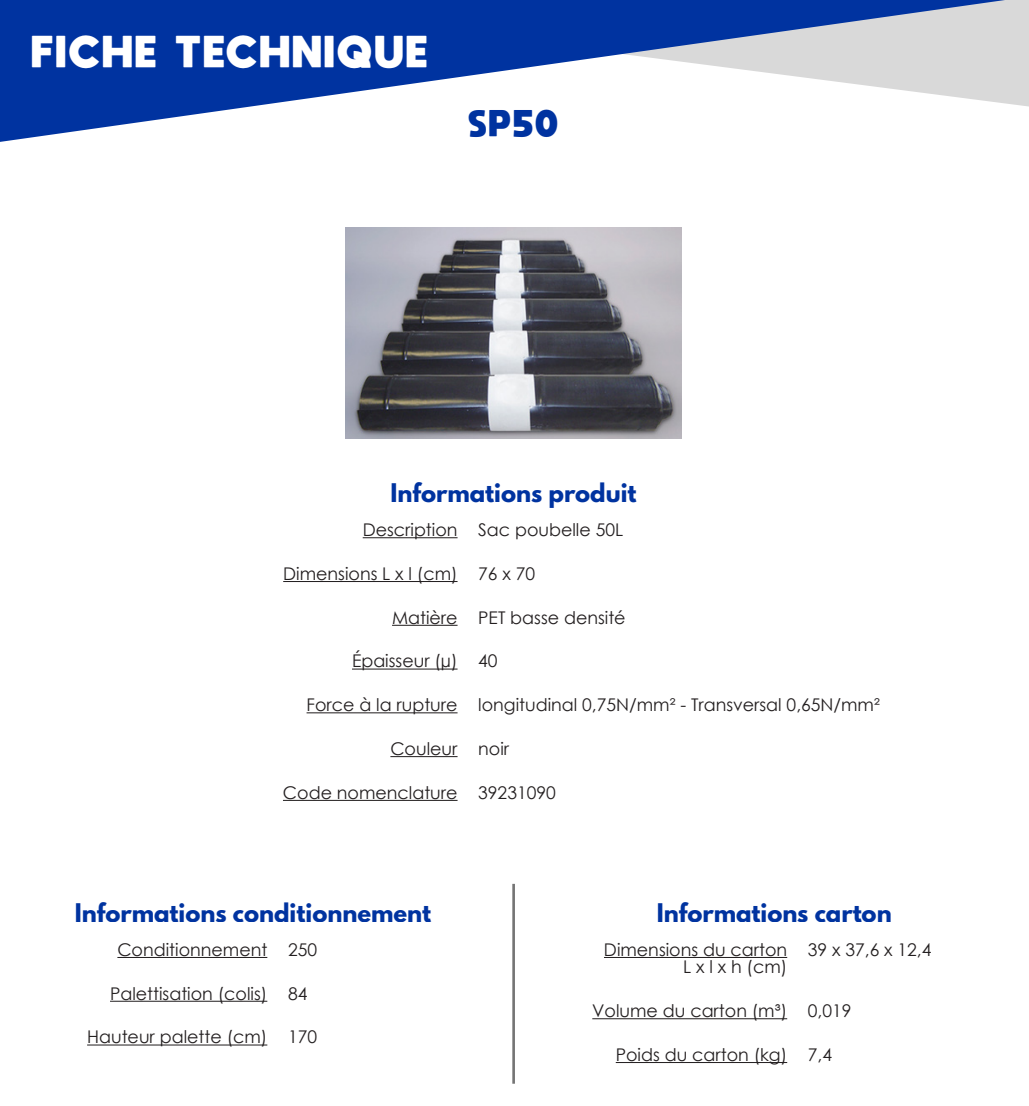
<style>
.page{position:relative;width:1029px;height:1106px;background:#fff}
.page>*{position:absolute;margin:0;border:0;box-sizing:border-box;transform-origin:0 0}
.t1{font:800 31.5px "moon get";letter-spacing:.1em;color:#fff}
.t2{font:800 26.25px "moon get";color:#0033a0}
.t3{font:700 22.75px "League Spartan";color:#0033a0}
.t4{font:17.5px/17.5px "Century Gothic";color:#231f20;text-align:right}
</style>
<div class="page">
<svg style="left:0;top:0;width:1028px;height:142px"></svg>
<hr style="left:362px;top:537px;width:95px;height:1px;background:#231f20">
<hr style="left:283px;top:581px;width:174px;height:1px;background:#231f20">
<hr style="left:392px;top:624px;width:65px;height:1px;background:#231f20">
<hr style="left:352px;top:668px;width:105px;height:1px;background:#231f20">
<hr style="left:306px;top:712px;width:151px;height:1px;background:#231f20">
<hr style="left:390px;top:756px;width:67px;height:1px;background:#231f20">
<hr style="left:283px;top:799px;width:174px;height:1px;background:#231f20">
<hr style="left:604px;top:956px;width:183px;height:1px;background:#231f20">
<hr style="left:592px;top:1018px;width:195px;height:1px;background:#231f20">
<hr style="left:615px;top:1061px;width:172px;height:1px;background:#231f20">
<hr style="left:117px;top:956px;width:150px;height:1px;background:#231f20">
<hr style="left:110px;top:1000px;width:157px;height:1px;background:#231f20">
<hr style="left:87px;top:1044px;width:180px;height:1px;background:#231f20">
<hr style="left:512px;top:883px;width:3px;height:200px;background:#757575">
<img style="left:345px;top:227px;width:336px;height:212px">
<h1 class="t1" style="left:32px;top:31px;width:397px">FICHE TECHNIQUE</h1>
<h2 class="t2" style="left:469px;top:107px;width:91px">SP50</h2>
<h3 class="t3" style="left:390px;top:475px;width:247px">Informations produit</h3>
<p class="t4" style="left:362px;top:520px;width:96px">Description</p>
<p class="t4" style="left:283px;top:564px;width:176px">Dimensions L x l (cm)</p>
<p class="t4" style="left:392px;top:608px;width:67px">Matière</p>
<p class="t4" style="left:352px;top:651px;width:107px">Épaisseur (µ)</p>
<p class="t4" style="left:306px;top:695px;width:152px">Force à la rupture</p>
<p class="t4" style="left:390px;top:739px;width:69px">Couleur</p>
<p class="t4" style="left:283px;top:783px;width:176px">Code nomenclature</p>
<p class="t4" style="left:478px;top:520px;width:146px">Sac poubelle 50L</p>
<p class="t4" style="left:478px;top:564px;width:58px">76 x 70</p>
<p class="t4" style="left:478px;top:608px;width:149px">PET basse densité</p>
<p class="t4" style="left:478px;top:651px;width:21px">40</p>
<p class="t4" style="left:478px;top:695px;width:403px">longitudinal 0,75N/mm² - Transversal 0,65N/mm²</p>
<p class="t4" style="left:478px;top:739px;width:32px">noir</p>
<p class="t4" style="left:478px;top:783px;width:79px">39231090</p>
<h3 class="t3" style="left:75px;top:894px;width:358px">Informations conditionnement</h3>
<p class="t4" style="left:117px;top:940px;width:151px">Conditionnement</p>
<p class="t4" style="left:110px;top:983px;width:159px">Palettisation (colis)</p>
<p class="t4" style="left:87px;top:1027px;width:182px">Hauteur palette (cm)</p>
<p class="t4" style="left:288px;top:940px;width:31px">250</p>
<p class="t4" style="left:288px;top:983px;width:21px">84</p>
<p class="t4" style="left:288px;top:1027px;width:31px">170</p>
<h3 class="t3" style="left:656px;top:894px;width:236px">Informations carton</h3>
<p class="t4" style="left:604px;top:940px;width:185px">Dimensions du carton<br>L x l x h (cm)</p>
<p class="t4" style="left:592px;top:1001px;width:196px">Volume du carton (m³)</p>
<p class="t4" style="left:615px;top:1045px;width:173px">Poids du carton (kg)</p>
<p class="t4" style="left:807px;top:940px;width:125px">39 x 37,6 x 12,4</p>
<p class="t4" style="left:807px;top:1001px;width:45px">0,019</p>
<p class="t4" style="left:807px;top:1045px;width:26px">7,4</p>
</div>
